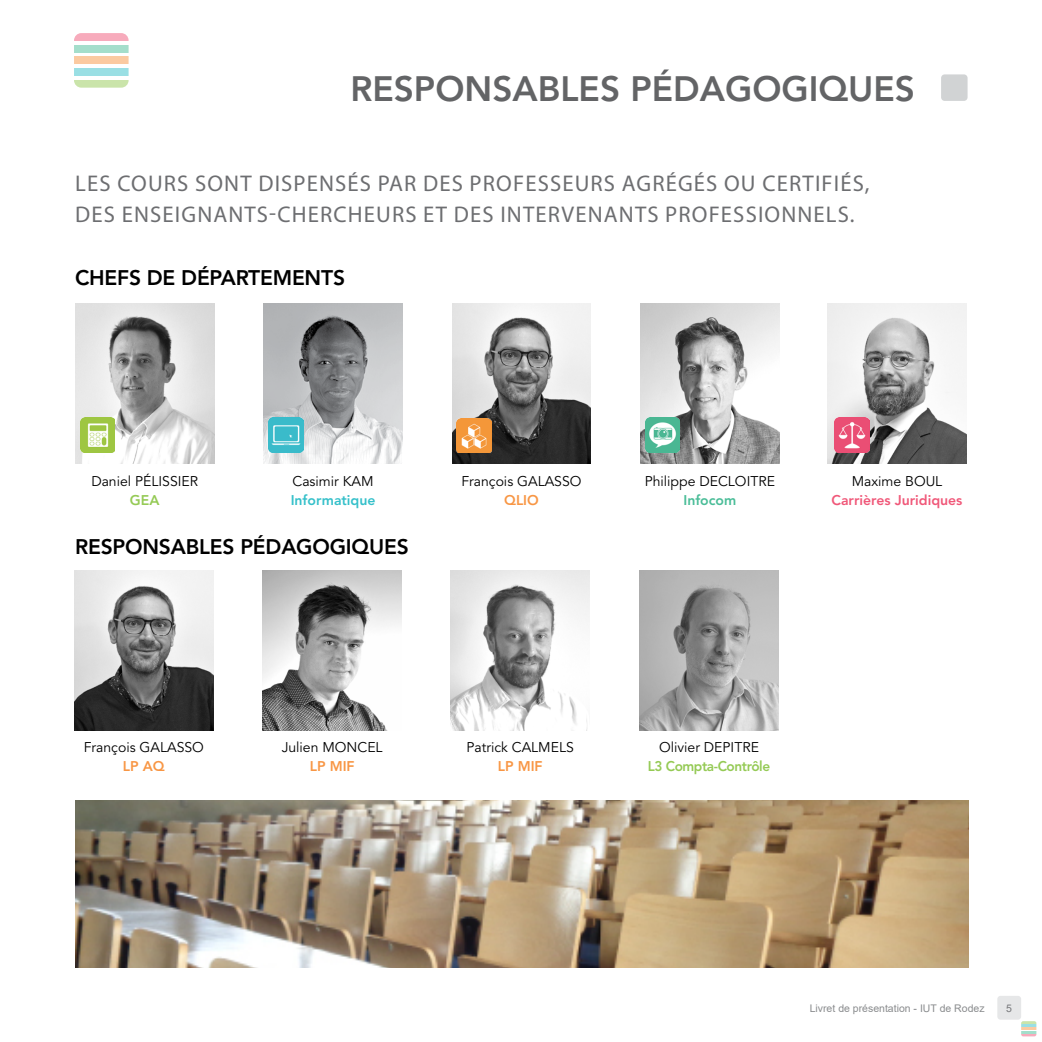
<style>
.page{position:relative;width:1042px;height:1042px;background:#fff}
.page>*{position:absolute;margin:0;border:0;box-sizing:border-box;transform-origin:0 0}
.t1{font:800 35px "Avenir LT Std";color:#636466}
.t2{font:22.75px "Myriad Pro";letter-spacing:.05em;color:#6d6e71}
.t3{font:800 21px "Avenir LT Std";letter-spacing:-.01em;color:#000}
.t4{font:14px "Avenir LT Std";color:#000}
.t5{font:800 14px "Avenir LT Std";letter-spacing:-.03em;color:#95ca55}
.t6{font:800 14px "Avenir LT Std";color:#f05879}
.t7{font:800 14px "Avenir LT Std";color:#f89644}
.t8{font:800 14px "Avenir LT Std";color:#35c0ca}
.t9{font:800 14px "Avenir LT Std";color:#4abd98}
.t10{font:10.5px "Arial";color:#8a8c8e}
.t11{font:10.5px "Arial";color:#77787b}
</style>
<div class="page">
<div style="left:941px;top:74px;width:26px;height:27px;background:#d1d3d4;border-radius:4px"></div>
<div style="left:997px;top:996px;width:24px;height:23px;background:#e6e7e8;border-radius:3px"></div>
<svg style="left:1021px;top:1021px;width:15px;height:15px"></svg>
<div style="left:74px;top:80px;width:55px;height:8px;background:#cae4aa"></div>
<div style="left:74px;top:68px;width:55px;height:8px;background:#9adfe4"></div>
<div style="left:74px;top:57px;width:55px;height:7px;background:#fbcaa1"></div>
<div style="left:74px;top:45px;width:55px;height:7px;background:#a4decb"></div>
<div style="left:74px;top:33px;width:55px;height:8px;background:#f7abbc"></div>
<img style="left:639px;top:571px;width:139px;height:159px">
<img style="left:263px;top:570px;width:139px;height:160px">
<img style="left:451px;top:570px;width:138px;height:160px">
<img style="left:74px;top:570px;width:139px;height:160px">
<img style="left:452px;top:304px;width:139px;height:160px">
<img style="left:640px;top:304px;width:139px;height:160px">
<img style="left:827px;top:304px;width:139px;height:160px">
<img style="left:75px;top:304px;width:139px;height:160px">
<img style="left:264px;top:304px;width:138px;height:160px">
<img style="left:80px;top:417px;width:35px;height:35px">
<img style="left:645px;top:417px;width:35px;height:35px">
<img style="left:268px;top:417px;width:35px;height:35px">
<img style="left:457px;top:419px;width:34px;height:33px">
<img style="left:835px;top:417px;width:34px;height:35px">
<img style="left:75px;top:800px;width:893px;height:167px">
<h1 class="t1" style="left:350px;top:68px;width:24px">RESPONSABLES</h1>
<h1 class="t1" style="left:630px;top:68px;width:263px">PÉDAGOGIQUES</h1>
<h2 class="t2" style="left:75px;top:169px;width:501px">LES COURS SONT DISPENSÉS PAR DES PROFESSEUR</h2>
<h2 class="t2" style="left:604px;top:169px;width:171px">S AGRÉGÉS OU CERTI</h2>
<h2 class="t2" style="left:821px;top:169px;width:49px">FIÉS,</h2>
<h2 class="t2" style="left:75px;top:201px;width:303px">DES ENSEIGNANTS-CHERCHEUR</h2>
<h2 class="t2" style="left:405px;top:201px;width:132px">S ET DES INTERVE</h2>
<h2 class="t2" style="left:588px;top:201px;width:268px">NANTS PROFESSIONNELS.</h2>
<h3 class="t3" style="left:75px;top:265px;width:148px">CHEFS DE DÉPARTE</h3>
<h3 class="t3" style="left:273px;top:265px;width:33px">MENTS</h3>
<p class="t4" style="left:91px;top:473px;width:108px">Daniel PÉLISSIER</p>
<p class="t5" style="left:130px;top:492px;width:31px">GEA</p>
<p class="t4" style="left:292px;top:473px;width:83px">Casimir KAM</p>
<p class="t8" style="left:291px;top:492px;width:86px">INFORMATIQUE</p>
<h3 class="t3" style="left:75px;top:534px;width:28px">RESPONSABLES</h3>
<h3 class="t3" style="left:240px;top:534px;width:156px">PÉDAGOGIQUES</h3>
<p class="t4" style="left:461px;top:473px;width:122px">François GALASSO</p>
<p class="t7" style="left:504px;top:492px;width:36px">QLIO</p>
<p class="t4" style="left:645px;top:473px;width:132px">Philippe DECLOITRE</p>
<p class="t9" style="left:683px;top:492px;width:54px">INFOCOM</p>
<p class="t4" style="left:852px;top:473px;width:92px">Maxime BOUL</p>
<p class="t6" style="left:831px;top:492px;width:132px">CARRIÈRES JURIDIQUES</p>
<p class="t4" style="left:84px;top:739px;width:122px">François GALASSO</p>
<p class="t7" style="left:123px;top:758px;width:43px">LP AQ</p>
<p class="t4" style="left:282px;top:739px;width:102px">Julien MONCEL</p>
<p class="t7" style="left:310px;top:758px;width:45px">LP MIF</p>
<p class="t4" style="left:466px;top:739px;width:109px">Patrick CALMELS</p>
<p class="t7" style="left:498px;top:758px;width:45px">LP MIF</p>
<p class="t4" style="left:659px;top:739px;width:101px">Olivier DEPITRE</p>
<p class="t5" style="left:648px;top:758px;width:124px">L3 COMPTA-CONTRÔLE</p>
<p class="t10" style="left:810px;top:1000px;width:176px">Livret de présentation - IUT de Rodez</p>
<p class="t11" style="left:1006px;top:1000px;width:7px">5</p>
</div>
